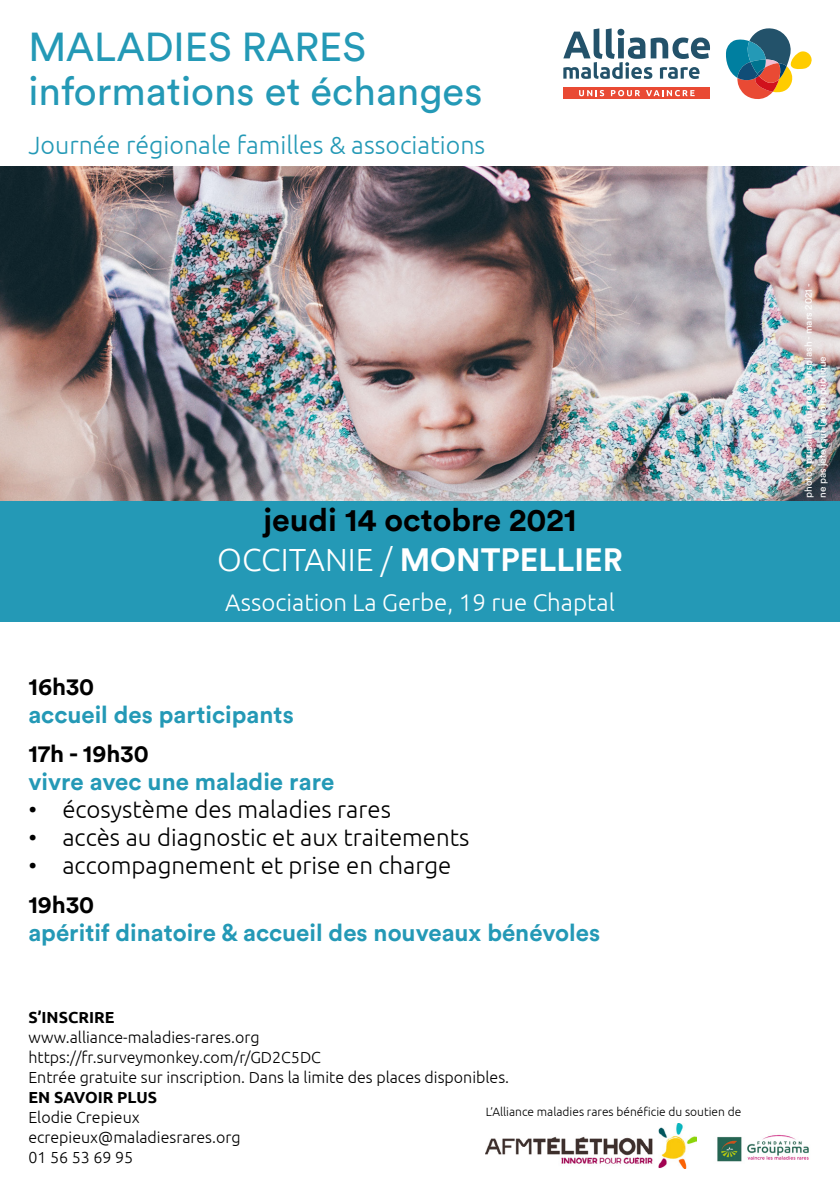
<style>
.page{position:relative;width:840px;height:1191px;background:#fff}
.page>*{position:absolute;margin:0;border:0;box-sizing:border-box;transform-origin:0 0}
.t1{font:40px/44px "Circular Std";color:#2499b6}
.t2{font:700 32px/40px "Circular Std";color:#000;text-align:center}
.t3{font:300 25px "Ubuntu";color:#2499b6}
.t4{font:300 24px "Ubuntu";color:#000}
.t5{font:700 24px "Circular Std";color:#2499b6}
.t6{font:300 24px "Ubuntu";color:#fff}
.t7{font:700 24px "Circular Std";color:#000}
.t8{font:300 16px/20px "Ubuntu";color:#000}
.t9{font:700 16px "Ubuntu";color:#000}
.t10{font:300 12px "Ubuntu";color:#000}
.t11{font:10px/14px "Circular Std";color:#fff}
.s1{font-family:"Ubuntu";font-weight:300;color:#fff}
.s2{color:#fff}
</style>
<div class="page">
<img style="left:0;top:167px;width:839px;height:334px">
<div style="left:0;top:501px;width:839px;height:121px;background:#2499b6"></div>
<img style="left:485px;top:1123px;width:211px;height:45px">
<img style="left:717px;top:1134px;width:92px;height:28px">
<svg style="left:563px;top:28px;width:146px;height:51px"></svg>
<svg style="left:726px;top:28px;width:85px;height:71px"></svg>
<div style="left:563px;top:87px;width:146px;height:12px;background:#e94a34"></div>
<svg style="left:579px;top:90px;width:24px;height:6px"></svg>
<svg style="left:610px;top:90px;width:29px;height:6px"></svg>
<svg style="left:646px;top:90px;width:48px;height:6px"></svg>
<h1 class="t1" style="left:28px;top:24px;width:455px">MALADIES RARES informations et échanges</h1>
<h3 class="t3" style="left:28px;top:130px;width:458px">Journée régionale familles &amp; associations</h3>
<h2 class="t2" style="left:217px;top:499px;width:406px">jeudi 14 octobre 2021<br><span class="s1">OCCITANIE /</span> <span class="s2">MONTPELLIER</span></h2>
<h3 class="t6" style="left:225px;top:587px;width:391px">Association La Gerbe, 19 rue Chaptal</h3>
<h3 class="t7" style="left:28px;top:670px;width:67px">16h30</h3>
<h3 class="t5" style="left:28px;top:698px;width:267px">accueil des participants</h3>
<h3 class="t7" style="left:28px;top:738px;width:122px">17h - 19h30</h3>
<h3 class="t5" style="left:28px;top:766px;width:307px">vivre avec une maladie rare</h3>
<h3 class="t4" style="left:28px;top:795px;width:364px">• écosystème des maladies rares</h3>
<h3 class="t4" style="left:28px;top:823px;width:442px">• accès au diagnostic et aux traitements</h3>
<h3 class="t4" style="left:28px;top:851px;width:424px">• accompagnement et prise en charge</h3>
<h3 class="t7" style="left:28px;top:889px;width:67px">19h30</h3>
<h3 class="t5" style="left:28px;top:917px;width:573px">apéritif dinatoire &amp; accueil des nouveaux bénévoles</h3>
<p class="t9" style="left:28px;top:1007px;width:88px">S’INSCRIRE</p>
<p class="t8" style="left:28px;top:1026px;width:482px">www.alliance-maladies-rares.org https://fr.surveymonkey.com/r/GD2C5DC<br>Entrée gratuite sur inscription. Dans la limite des places disponibles.</p>
<p class="t9" style="left:28px;top:1087px;width:130px">EN SAVOIR PLUS</p>
<p class="t8" style="left:28px;top:1106px;width:213px">Elodie Crepieux ecrepieux@maladiesrares.org<br>01 56 53 69 95</p>
<p class="t10" style="left:485px;top:1105px;width:257px">L’Alliance maladies rares bénéficie du soutien de</p>
<p class="t11" style="left:800px;top:498px;width:216px;rotate:-90deg">photo : priscilla-du-preez-unsplash - mars 2021 - ne pas jeter sur la voie publique</p>
</div>
